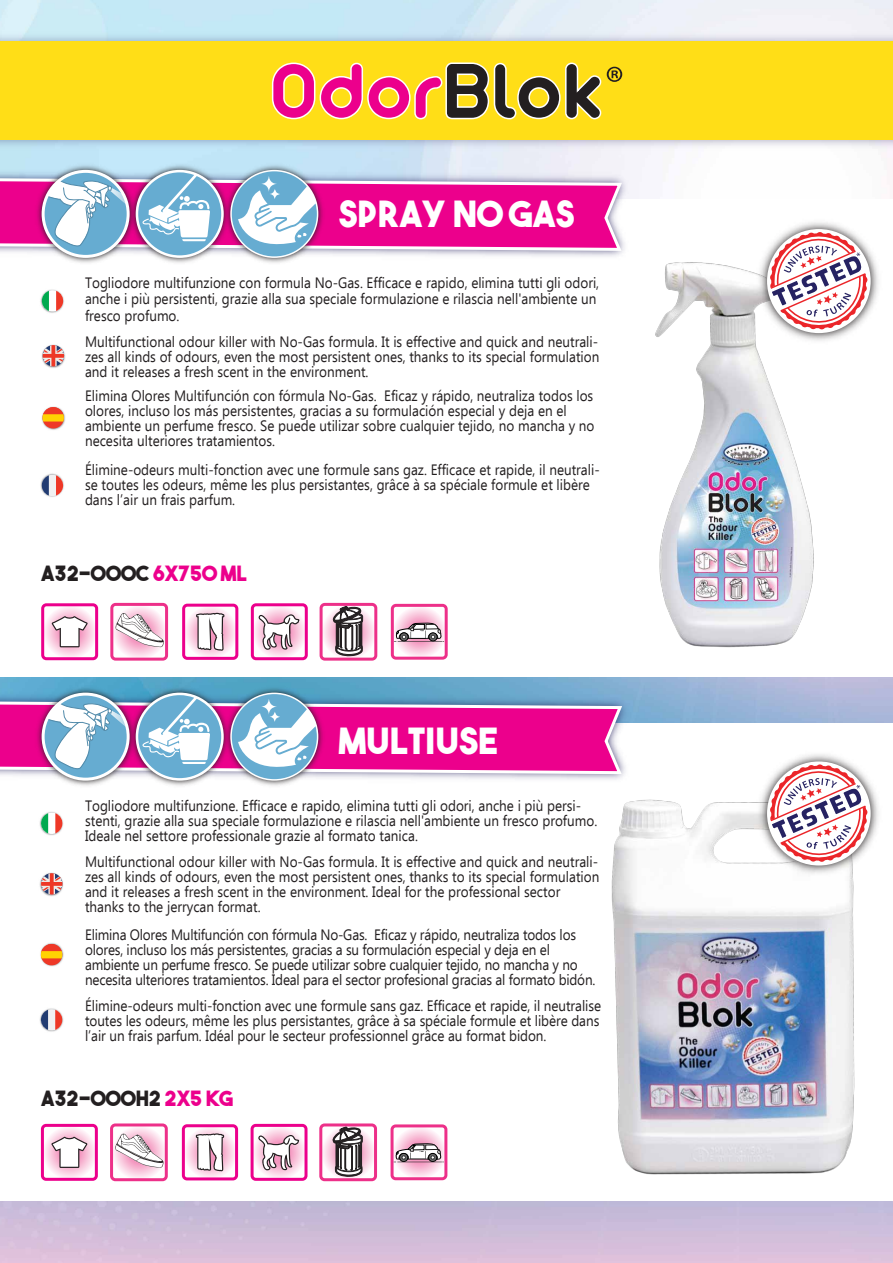
<style>
.page{position:relative;width:893px;height:1263px;background:#fff}
.page>*{position:absolute;margin:0;border:0;box-sizing:border-box;transform-origin:0 0}
.t1{font:36px "The Bold Font";color:#fff}
.t2{font:21px "The Bold Font";color:#231f20}
.t3{font:15px/15px "Ebrima";color:#231f20;scale:.9 1}
.s1{color:#ec008c}
</style>
<div class="page">
<img style="left:0;top:0;width:893px;height:164px">
<div style="left:0;top:42px;width:893px;height:98px;background:#ffde17"></div>
<svg style="left:271px;top:62px;width:351px;height:58px"></svg>
<img style="left:372px;top:164px;width:266px;height:81px">
<img style="left:372px;top:648px;width:266px;height:132px">
<img style="left:278px;top:116px;width:94px;height:147px">
<img style="left:184px;top:116px;width:94px;height:147px">
<img style="left:0;top:140px;width:184px;height:123px">
<svg style="left:0;top:171px;width:620px;height:85px"></svg>
<div style="left:42px;top:170px;width:88px;height:88px;border:3px solid #fff;border-radius:50%"></div>
<img style="left:278px;top:638px;width:94px;height:148px">
<img style="left:184px;top:638px;width:94px;height:148px">
<img style="left:0;top:638px;width:184px;height:148px">
<svg style="left:0;top:694px;width:620px;height:85px"></svg>
<div style="left:42px;top:693px;width:88px;height:88px;border:3px solid #fff;border-radius:50%"></div>
<svg style="left:42px;top:406px;width:23px;height:24px"></svg>
<svg style="left:41px;top:474px;width:23px;height:23px"></svg>
<img style="left:0;top:236px;width:118px;height:130px">
<svg style="left:41px;top:289px;width:23px;height:24px"></svg>
<div style="left:320px;top:603px;width:57px;height:58px;border:3px solid #ed3089;border-radius:4px"></div>
<svg style="left:321px;top:604px;width:55px;height:55px"></svg>
<div style="left:110px;top:603px;width:58px;height:58px;border:3px solid #ed3089;border-radius:4px"></div>
<svg style="left:112px;top:604px;width:55px;height:55px"></svg>
<div style="left:251px;top:603px;width:57px;height:57px;border:3px solid #ec008c;border-radius:4px"></div>
<svg style="left:252px;top:605px;width:54px;height:54px"></svg>
<div style="left:41px;top:603px;width:57px;height:57px;border:3px solid #ec008c;border-radius:4px"></div>
<svg style="left:43px;top:605px;width:54px;height:54px"></svg>
<div style="left:182px;top:604px;width:56px;height:56px;border:3px solid #ec008c;border-radius:4px"></div>
<svg style="left:184px;top:605px;width:53px;height:53px"></svg>
<div style="left:391px;top:604px;width:57px;height:56px;border:3px solid #ed3089;border-radius:4px"></div>
<svg style="left:392px;top:605px;width:54px;height:53px"></svg>
<div style="left:319px;top:1123px;width:58px;height:58px;border:3px solid #ed3089;border-radius:4px"></div>
<svg style="left:321px;top:1125px;width:55px;height:55px"></svg>
<div style="left:110px;top:1123px;width:58px;height:58px;border:3px solid #ed3089;border-radius:4px"></div>
<svg style="left:112px;top:1125px;width:54px;height:55px"></svg>
<div style="left:251px;top:1124px;width:56px;height:57px;border:3px solid #ec008c;border-radius:4px"></div>
<svg style="left:252px;top:1125px;width:54px;height:54px"></svg>
<div style="left:41px;top:1124px;width:57px;height:57px;border:3px solid #ec008c;border-radius:4px"></div>
<svg style="left:42px;top:1125px;width:54px;height:54px"></svg>
<div style="left:182px;top:1124px;width:56px;height:56px;border:3px solid #ec008c;border-radius:4px"></div>
<svg style="left:183px;top:1126px;width:54px;height:53px"></svg>
<div style="left:391px;top:1124px;width:56px;height:56px;border:3px solid #ed3089;border-radius:4px"></div>
<svg style="left:392px;top:1126px;width:54px;height:53px"></svg>
<svg style="left:40px;top:888px;width:23px;height:2px"></svg>
<img style="left:41px;top:890px;width:23px;height:65px">
<svg style="left:40px;top:943px;width:23px;height:12px"></svg>
<img style="left:39px;top:955px;width:25px;height:77px">
<svg style="left:40px;top:1008px;width:23px;height:23px"></svg>
<img style="left:0;top:758px;width:117px;height:130px">
<svg style="left:40px;top:811px;width:24px;height:24px"></svg>
<img style="left:524px;top:245px;width:290px;height:420px">
<img style="left:713px;top:175px;width:180px;height:212px">
<div style="left:767px;top:229px;width:104px;height:104px;background:#fff;border-radius:50%"></div>
<svg style="left:769px;top:232px;width:99px;height:98px"></svg>
<img style="left:611px;top:799px;width:244px;height:376px">
<img style="left:713px;top:707px;width:180px;height:212px">
<svg style="left:767px;top:761px;width:104px;height:104px"></svg>
<svg style="left:769px;top:764px;width:99px;height:98px"></svg>
<h1 class="t1" style="left:339px;top:191px;width:237px">SPRAY NO GAS</h1>
<p class="t3" style="left:85px;top:274px;width:573px;line-height:16.5px">Togliodore multifunzione con formula No-Gas. Efficace e rapido, elimina tutti gli odori, anche i più persistenti, grazie alla sua speciale formulazione e rilascia nell'ambiente un fresco profumo.</p>
<p class="t3" style="left:85px;top:333px;width:573px;text-align:justify">Multifunctional odour killer with No-Gas formula. It is effective and quick and neutrali&shy;zes all kinds of odours, even the most persistent ones, thanks to its special formulation and it releases a fresh scent in the environment.</p>
<p class="t3" style="left:85px;top:388px;width:568px">Elimina Olores Multifunción con fórmula No-Gas. Eficaz y rápido, neutraliza todos los olores, incluso los más persistentes, gracias a su formulación especial y deja en el ambiente un perfume fresco. Se puede utilizar sobre cualquier tejido, no mancha y no necesita ulteriores tratamientos.</p>
<p class="t3" style="left:85px;top:462px;width:573px">Élimine-odeurs multi-fonction avec une formule sans gaz. Efficace et rapide, il neutrali&shy;se toutes les odeurs, même les plus persistantes, grâce à sa spéciale formule et libère dans l’air un frais parfum.</p>
<h2 class="t2" style="left:41px;top:560px;width:207px">A32-000C <span class="s1">6X750 ML</span></h2>
<h1 class="t1" style="left:339px;top:718px;width:161px">MULTIUSE</h1>
<p class="t3" style="left:85px;top:798px;width:571px">Togliodore multifunzione. Efficace e rapido, elimina tutti gli odori, anche i più persi&shy;stenti, grazie alla sua speciale formulazione e rilascia nell'ambiente un fresco profumo.<br>Ideale nel settore professionale grazie al formato tanica.</p>
<p class="t3" style="left:85px;top:854px;width:573px">Multifunctional odour killer with No-Gas formula. It is effective and quick and neutrali&shy;zes all kinds of odours, even the most persistent ones, thanks to its special formulation and it releases a fresh scent in the environment. Ideal for the professional sector thanks to the jerrycan format.</p>
<p class="t3" style="left:85px;top:926px;width:569px">Elimina Olores Multifunción con fórmula No-Gas. Eficaz y rápido, neutraliza todos los olores, incluso los más persistentes, gracias a su formulación especial y deja en el ambiente un perfume fresco. Se puede utilizar sobre cualquier tejido, no mancha y no necesita ulteriores tratamientos. Ideal para el sector profesional gracias al formato bidón.</p>
<p class="t3" style="left:85px;top:998px;width:575px;text-align:justify">Élimine-odeurs multi-fonction avec une formule sans gaz. Efficace et rapide, il neutralise toutes les odeurs, même les plus persistantes, grâce à sa spéciale formule et libère dans l’air un frais parfum. Idéal pour le secteur professionnel grâce au format bidon.</p>
<h2 class="t2" style="left:41px;top:1085px;width:194px">A32-000H2 <span class="s1">2X5 KG</span></h2>
</div>
